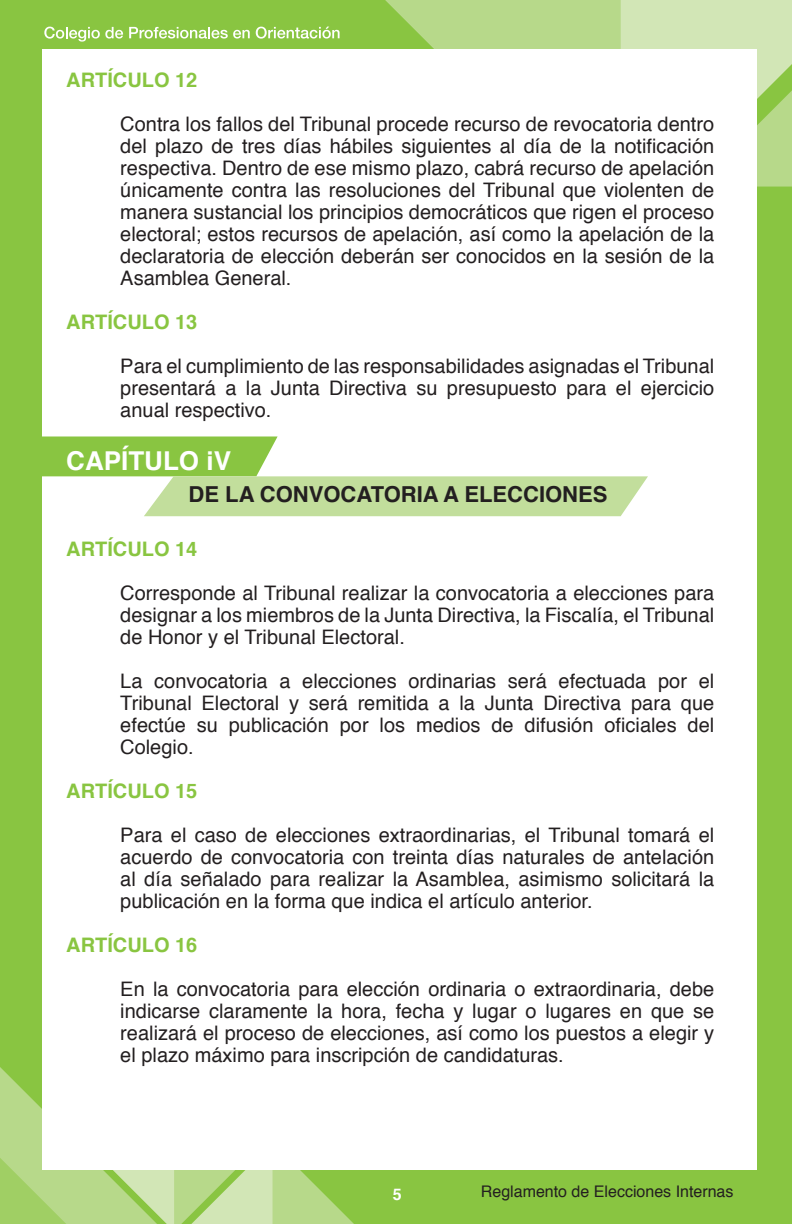
<style>
.page{position:relative;width:792px;height:1224px;background:#89c541}
.page>*{position:absolute;margin:0;border:0;box-sizing:border-box;transform-origin:0 0}
.t1{font:700 26px "Helvetica";color:#fff}
.t2{font:700 22px "Helvetica";color:#231f20}
.t3{font:20px/22px "Helvetica";color:#231f20;text-align:justify}
.t4{font:700 20px "Helvetica";color:#89c541}
.t5{font:16px "Helvetica";color:#231f20}
.t6{font:700 16px "Helvetica";color:#fff}
</style>
<div class="page">
<svg style="left:0;top:1067px;width:354px;height:157px;background:#b3d784"></svg>
<div style="left:621px;top:0;width:171px;height:50px;background:#d2e6b6"></div>
<svg style="left:376px;top:0;width:245px;height:50px;background:#b2d782"></svg>
<svg style="left:696px;top:33px;width:96px;height:154px;background:#bcdb92"></svg>
<div style="left:43px;top:50px;width:714px;height:1120px;background:#fff"></div>
<svg style="left:44px;top:27px;width:79px;height:15px"></svg>
<svg style="left:129px;top:27px;width:121px;height:12px"></svg>
<svg style="left:256px;top:27px;width:84px;height:12px"></svg>
<svg style="left:42px;top:437px;width:606px;height:79px"></svg>
<p class="t4" style="left:66px;top:64px;width:28px">ARTÍCULO</p>
<p class="t4" style="left:175px;top:64px;width:24px">12</p>
<p class="t3" style="left:120px;top:114px;width:596px">Contra los fallos del Tribunal procede recurso de revocatoria dentro del plazo de tres días hábiles siguientes al día de la notificación respectiva. Dentro de ese mismo plazo, cabrá recurso de apelación únicamente contra las resoluciones del Tribunal que violenten de manera sustancial los principios democráticos que rigen el proceso electoral; estos recursos de apelación, así como la apelación de la declaratoria de elección deberán ser conocidos en la sesión de la Asamblea General.</p>
<p class="t4" style="left:66px;top:306px;width:28px">ARTÍCULO</p>
<p class="t4" style="left:175px;top:306px;width:24px">13</p>
<p class="t3" style="left:120px;top:356px;width:595px">Para el cumplimiento de las responsabilidades asignadas el Tribunal presentará a la Junta Directiva su presupuesto para el ejercicio anual respectivo.</p>
<h1 class="t1" style="left:66px;top:440px;width:166px">CAPÍTULO IV</h1>
<p class="t2" style="left:189px;top:477px;width:420px">DE LA CONVOCATORIA A ELECCIONES</p>
<p class="t4" style="left:66px;top:533px;width:28px">ARTÍCULO</p>
<p class="t4" style="left:175px;top:533px;width:24px">14</p>
<p class="t3" style="left:120px;top:583px;width:595px">Corresponde al Tribunal realizar la convocatoria a elecciones para designar a los miembros de la Junta Directiva, la Fiscalía, el Tribunal de Honor y el Tribunal Electoral.</p>
<p class="t3" style="left:120px;top:671px;width:596px">La convocatoria a elecciones ordinarias será efectuada por el Tribunal Electoral y será remitida a la Junta Directiva para que efectúe su publicación por los medios de difusión oficiales del Colegio.</p>
<p class="t4" style="left:66px;top:775px;width:28px">ARTÍCULO</p>
<p class="t4" style="left:175px;top:775px;width:24px">15</p>
<p class="t3" style="left:120px;top:825px;width:595px">Para el caso de elecciones extraordinarias, el Tribunal tomará el acuerdo de convocatoria con treinta días naturales de antelación al día señalado para realizar la Asamblea, asimismo solicitará la publicación en la forma que indica el artículo anterior.</p>
<p class="t4" style="left:66px;top:929px;width:28px">ARTÍCULO</p>
<p class="t4" style="left:175px;top:929px;width:24px">16</p>
<p class="t3" style="left:120px;top:979px;width:595px">En la convocatoria para elección ordinaria o extraordinaria, debe indicarse claramente la hora, fecha y lugar o lugares en que se realizará el proceso de elecciones, así como los puestos a elegir y el plazo máximo para inscripción de candidaturas.</p>
<p class="t6" style="left:393px;top:1181px;width:10px">5</p>
<p class="t5" style="left:481px;top:1179px;width:254px">Reglamento de Elecciones Internas</p>
</div>
